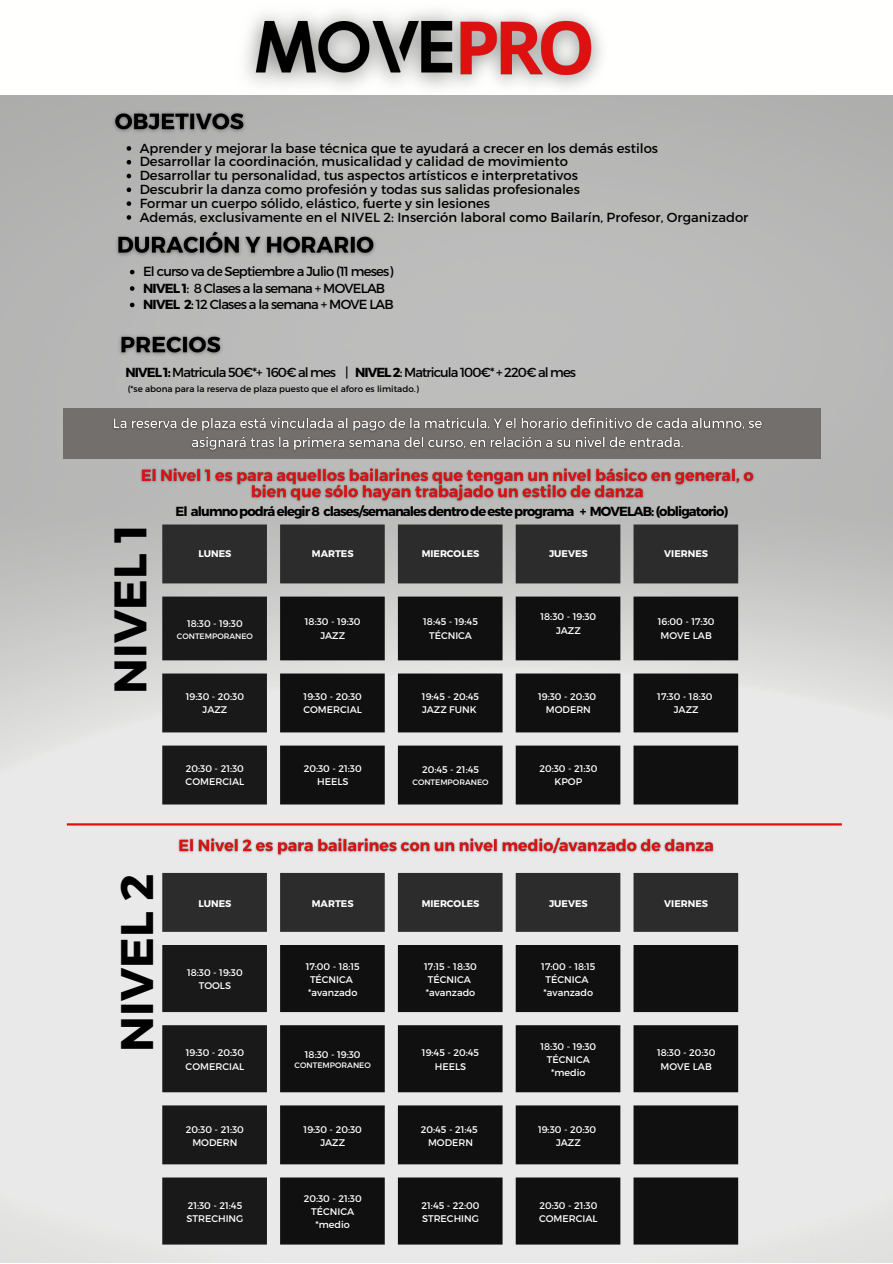
<style>
.page{position:relative;width:893px;height:1264px;background:#fff}
.page>*{position:absolute;margin:0;border:0;box-sizing:border-box;transform-origin:0 0}
.t1{font:700 45.6px "Montserrat";color:#000}
.t2{font:13.2px "Montserrat";color:#000}
.t3{font:13.2px "Montserrat";letter-spacing:-.06em;color:#000}
.t4{font:700 13.2px "Montserrat";letter-spacing:-.07em;color:#000}
.t5{font:13.2px "Montserrat";letter-spacing:-.07em;color:#000}
.t6{font:9.6px "Montserrat";color:#fff}
.t7{font:700 9.6px "Montserrat";color:#fff}
.t8{font:8.7px "Montserrat";color:#000}
.t9{font:7.95px "Montserrat";color:#fff}
.s1{font-weight:700}
</style>
<div class="page">
<img style="left:0;top:95px;width:892px;height:1167px">
<svg style="left:162px;top:524px;width:576px;height:59px;background:#3a3a3a"></svg>
<svg style="left:162px;top:596px;width:105px;height:208px;background:#353535"></svg>
<svg style="left:280px;top:596px;width:458px;height:208px;background:#3b3b3b"></svg>
<img style="left:227px;top:11px;width:201px;height:108px">
<img style="left:428px;top:10px;width:189px;height:114px">
<svg style="left:130px;top:270px;width:4px;height:4px"></svg>
<svg style="left:130px;top:286px;width:4px;height:5px"></svg>
<svg style="left:130px;top:303px;width:4px;height:4px"></svg>
<img style="left:111px;top:225px;width:270px;height:40px">
<img style="left:114px;top:324px;width:113px;height:41px">
<svg style="left:127px;top:146px;width:4px;height:5px"></svg>
<svg style="left:127px;top:160px;width:4px;height:4px"></svg>
<svg style="left:127px;top:174px;width:4px;height:4px"></svg>
<svg style="left:127px;top:187px;width:4px;height:5px"></svg>
<svg style="left:127px;top:201px;width:4px;height:5px"></svg>
<svg style="left:127px;top:215px;width:4px;height:5px"></svg>
<img style="left:109px;top:101px;width:141px;height:40px">
<div style="left:64px;top:409px;width:757px;height:50px;background:#736f6d"></div>
<img style="left:113px;top:418px;width:649px;height:33px">
<svg style="left:162px;top:873px;width:576px;height:58px;background:#3c3c3c"></svg>
<svg style="left:162px;top:945px;width:105px;height:299px;background:#373737"></svg>
<svg style="left:280px;top:945px;width:458px;height:299px;background:#3c3c3c"></svg>
<hr style="left:67px;top:823px;width:774px;height:2px;background:#df1010">
<img style="left:136px;top:460px;width:623px;height:45px">
<img style="left:174px;top:830px;width:544px;height:29px">
<p class="t2" style="left:140px;top:139px;width:519px">Aprender y mejorar la base técnica que te ayudará a crecer en los demás estilos</p>
<p class="t2" style="left:140px;top:153px;width:429px">Desarrollar la coordinación, musicalidad y calidad de movimiento</p>
<p class="t2" style="left:140px;top:167px;width:439px">Desarrollar tu personalidad, tus aspectos artísticos e interpretativos</p>
<p class="t2" style="left:140px;top:181px;width:441px">Descubrir la danza como profesión y todas sus salidas profesionales</p>
<p class="t2" style="left:140px;top:195px;width:352px">Formar un cuerpo sólido, elástico, fuerte y sin lesiones</p>
<p class="t2" style="left:140px;top:208px;width:610px">Además, exclusivamente en el NIVEL 2: Inserción laboral como Bailarín, Profesor, Organizador</p>
<p class="t3" style="left:143px;top:263px;width:252px">El curso va de Septiembre a Julio (11 meses)</p>
<p class="t3" style="left:143px;top:279px;width:244px"><span class="s1">NIVEL 1</span>: 8 Clases a la semana + MOVELAB</p>
<p class="t3" style="left:143px;top:296px;width:252px"><span class="s1">NIVEL 2</span>: 12 Clases a la semana + MOVE LAB</p>
<p class="t5" style="left:125px;top:364px;width:452px"><span class="s1">NIVEL 1:</span> Matricula 50€*+ 160€ al mes | <span class="s1">NIVEL 2</span>: Matricula 100€* + 220€ al mes</p>
<p class="t8" style="left:128px;top:383px;width:292px">(*se abona para la reserva de plaza puesto que el aforo es limitado.)</p>
<p class="t1" style="left:101px;top:693px;width:171px;rotate:-90deg">NIVEL 1</p>
<p class="t4" style="left:175px;top:503px;width:554px">El alumno podrá elegir 8 clases/semanales dentro de este programa + MOVELAB: (obligatorio)</p>
<p class="t7" style="left:198px;top:547px;width:34px">LUNES</p>
<p class="t7" style="left:312px;top:547px;width:43px">MARTES</p>
<p class="t7" style="left:421px;top:547px;width:59px">MIERCOLES</p>
<p class="t7" style="left:549px;top:547px;width:40px">JUEVES</p>
<p class="t7" style="left:664px;top:547px;width:45px">VIERNES</p>
<p class="t6" style="left:187px;top:617px;width:57px">18:30 - 19:30</p>
<p class="t9" style="left:177px;top:630px;width:78px">CONTEMPORANEO</p>
<p class="t6" style="left:305px;top:615px;width:57px">18:30 - 19:30</p>
<p class="t6" style="left:320px;top:629px;width:26px">JAZZ</p>
<p class="t6" style="left:423px;top:615px;width:56px">18:45 - 19:45</p>
<p class="t6" style="left:429px;top:629px;width:44px">TÉCNICA</p>
<p class="t6" style="left:540px;top:611px;width:57px">18:30 - 19:30</p>
<p class="t6" style="left:556px;top:624px;width:26px">JAZZ</p>
<p class="t6" style="left:657px;top:615px;width:58px">16:00 - 17:30</p>
<p class="t6" style="left:660px;top:629px;width:53px">MOVE LAB</p>
<p class="t6" style="left:186px;top:690px;width:60px">19:30 - 20:30</p>
<p class="t6" style="left:202px;top:703px;width:26px">JAZZ</p>
<p class="t6" style="left:303px;top:690px;width:60px">19:30 - 20:30</p>
<p class="t6" style="left:303px;top:703px;width:60px">COMERCIAL</p>
<p class="t6" style="left:422px;top:690px;width:59px">19:45 - 20:45</p>
<p class="t6" style="left:422px;top:703px;width:56px">JAZZ FUNK</p>
<p class="t6" style="left:538px;top:690px;width:60px">19:30 - 20:30</p>
<p class="t6" style="left:546px;top:703px;width:47px">MODERN</p>
<p class="t6" style="left:657px;top:690px;width:57px">17:30 - 18:30</p>
<p class="t6" style="left:673px;top:703px;width:26px">JAZZ</p>
<p class="t6" style="left:186px;top:762px;width:59px">20:30 - 21:30</p>
<p class="t6" style="left:186px;top:775px;width:60px">COMERCIAL</p>
<p class="t6" style="left:304px;top:762px;width:59px">20:30 - 21:30</p>
<p class="t6" style="left:317px;top:775px;width:33px">HEELS</p>
<p class="t6" style="left:422px;top:763px;width:58px">20:45 - 21:45</p>
<p class="t9" style="left:412px;top:776px;width:78px">CONTEMPORANEO</p>
<p class="t6" style="left:539px;top:762px;width:59px">20:30 - 21:30</p>
<p class="t6" style="left:554px;top:775px;width:29px">KPOP</p>
<p class="t1" style="left:107px;top:1051px;width:179px;rotate:-90deg">NIVEL 2</p>
<p class="t7" style="left:198px;top:897px;width:34px">LUNES</p>
<p class="t7" style="left:312px;top:897px;width:43px">MARTES</p>
<p class="t7" style="left:421px;top:897px;width:59px">MIERCOLES</p>
<p class="t7" style="left:549px;top:897px;width:40px">JUEVES</p>
<p class="t7" style="left:664px;top:897px;width:45px">VIERNES</p>
<p class="t6" style="left:187px;top:966px;width:57px">18:30 - 19:30</p>
<p class="t6" style="left:199px;top:979px;width:34px">TOOLS</p>
<p class="t6" style="left:305px;top:960px;width:56px">17:00 - 18:15</p>
<p class="t6" style="left:310px;top:973px;width:44px">TÉCNICA</p>
<p class="t6" style="left:308px;top:986px;width:51px">*avanzado</p>
<p class="t6" style="left:424px;top:960px;width:54px">17:15 - 18:30</p>
<p class="t6" style="left:428px;top:973px;width:44px">TÉCNICA</p>
<p class="t6" style="left:426px;top:986px;width:51px">*avanzado</p>
<p class="t6" style="left:541px;top:960px;width:56px">17:00 - 18:15</p>
<p class="t6" style="left:545px;top:973px;width:44px">TÉCNICA</p>
<p class="t6" style="left:543px;top:986px;width:51px">*avanzado</p>
<p class="t6" style="left:186px;top:1046px;width:60px">19:30 - 20:30</p>
<p class="t6" style="left:186px;top:1059px;width:60px">COMERCIAL</p>
<p class="t6" style="left:305px;top:1048px;width:57px">18:30 - 19:30</p>
<p class="t9" style="left:294px;top:1060px;width:78px">CONTEMPORANEO</p>
<p class="t6" style="left:422px;top:1046px;width:59px">19:45 - 20:45</p>
<p class="t6" style="left:435px;top:1059px;width:33px">HEELS</p>
<p class="t6" style="left:540px;top:1040px;width:57px">18:30 - 19:30</p>
<p class="t6" style="left:547px;top:1053px;width:44px">TÉCNICA</p>
<p class="t6" style="left:551px;top:1066px;width:36px">*medio</p>
<p class="t6" style="left:657px;top:1046px;width:60px">18:30 - 20:30</p>
<p class="t6" style="left:660px;top:1059px;width:53px">MOVE LAB</p>
<p class="t6" style="left:186px;top:1123px;width:60px">20:30 - 21:30</p>
<p class="t6" style="left:192px;top:1136px;width:47px">MODERN</p>
<p class="t6" style="left:303px;top:1123px;width:60px">19:30 - 20:30</p>
<p class="t6" style="left:320px;top:1136px;width:26px">JAZZ</p>
<p class="t6" style="left:421px;top:1123px;width:58px">20:45 - 21:45</p>
<p class="t6" style="left:428px;top:1136px;width:47px">MODERN</p>
<p class="t6" style="left:538px;top:1123px;width:60px">19:30 - 20:30</p>
<p class="t6" style="left:556px;top:1136px;width:26px">JAZZ</p>
<p class="t6" style="left:188px;top:1199px;width:56px">21:30 - 21:45</p>
<p class="t6" style="left:186px;top:1212px;width:58px">STRECHING</p>
<p class="t6" style="left:304px;top:1192px;width:60px">20:30 - 21:30</p>
<p class="t6" style="left:311px;top:1205px;width:44px">TÉCNICA</p>
<p class="t6" style="left:315px;top:1218px;width:36px">*medio</p>
<p class="t6" style="left:421px;top:1199px;width:59px">21:45 - 22:00</p>
<p class="t6" style="left:422px;top:1212px;width:58px">STRECHING</p>
<p class="t6" style="left:539px;top:1199px;width:60px">20:30 - 21:30</p>
<p class="t6" style="left:539px;top:1212px;width:60px">COMERCIAL</p>
</div>
